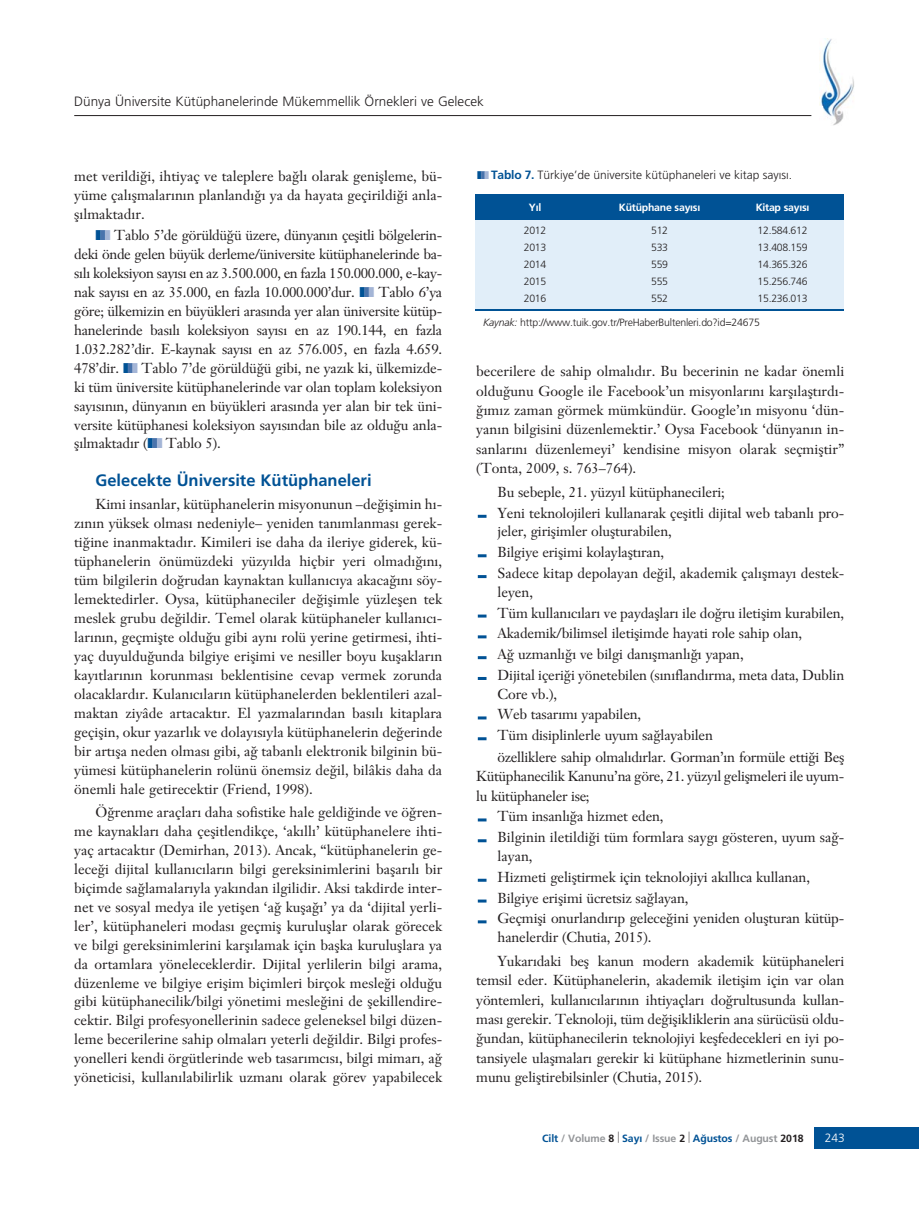
<style>
.page{position:relative;width:919px;height:1217px;background:#fff}
.page>*{position:absolute;margin:0;border:0;box-sizing:border-box;transform-origin:0 0}
.t1{font:700 16.5px "Frutiger";color:#005295}
.t2{font:14.25px/18.9px "Janson Text";letter-spacing:-.01em;color:#231f20}
.t3{font:300 13.5px "Frutiger";color:#231f20}
.t4{font:300 12px "Frutiger";color:#231f20}
.t5{font:300 12px "Frutiger";color:#fff}
.t6{font:300 10.5px "Frutiger";letter-spacing:-.03em;color:#231f20}
.t7{font:700 10.5px "Frutiger";letter-spacing:-.01em;color:#939598}
.t8{font:700 10.5px "Frutiger";letter-spacing:-.02em;color:#fff}
.s1{color:#005295}
.s2{color:#4973ac}
.s3{color:#a4b5d6}
.s4{font-weight:700;color:#005295}
.s5{font-style:italic}
.s6{color:#231f20}
</style>
<div class="page">
<div style="left:814px;top:1127px;width:104px;height:21px;background:#005295"></div>
<hr style="left:74px;top:115px;width:737px;height:1px;background:#231f20">
<img style="left:819px;top:38px;width:35px;height:88px">
<svg style="left:819px;top:73px;width:6px;height:6px"></svg>
<div style="left:811px;top:107px;width:11px;height:9px;background:#fff"></div>
<svg style="left:478px;top:920px;width:8px;height:3px"></svg>
<svg style="left:478px;top:899px;width:8px;height:3px"></svg>
<svg style="left:478px;top:878px;width:8px;height:3px"></svg>
<svg style="left:478px;top:839px;width:8px;height:3px"></svg>
<svg style="left:478px;top:818px;width:8px;height:3px"></svg>
<svg style="left:478px;top:737px;width:8px;height:3px"></svg>
<svg style="left:478px;top:716px;width:8px;height:3px"></svg>
<svg style="left:478px;top:677px;width:8px;height:2px"></svg>
<svg style="left:478px;top:656px;width:8px;height:3px"></svg>
<svg style="left:478px;top:635px;width:8px;height:3px"></svg>
<svg style="left:478px;top:614px;width:8px;height:3px"></svg>
<svg style="left:478px;top:575px;width:8px;height:3px"></svg>
<svg style="left:478px;top:554px;width:8px;height:3px"></svg>
<svg style="left:478px;top:514px;width:8px;height:3px"></svg>
<div style="left:475px;top:217px;width:368px;height:92px;background:#e1eef9"></div>
<div style="left:475px;top:194px;width:368px;height:25px;background:#005295"></div>
<hr style="left:475px;top:309px;width:368px;height:2px;background:#005295">
<p class="t3" style="left:74px;top:96px;width:411px">Dünya Üniversite Kütüphanelerinde Mükemmellik Örnekleri ve Gelecek</p>
<p class="t2" style="left:74px;top:168px;width:369px;text-align:justify">met verildi¤i, ihtiyaç ve taleplere ba¤l› olarak geniflleme, bü&shy;yüme çal›flmalar›n›n planland›¤› ya da hayata geçirildi¤i anla&shy;fl›lmaktad›r.</p>
<p class="t2" style="left:74px;top:227px;width:369px;text-align:justify;text-indent:21px"><span class="s1">❚</span><span class="s2">❚</span><span class="s3">❚</span> Tablo 5’de görüldü¤ü üzere, dünyan›n çeflitli bölgelerin&shy;deki önde gelen büyük derleme/üniversite kütüphanelerinde ba&shy;s›l› koleksiyon say›s› en az 3.500.000, en fazla 150.000.000, e-kay&shy;nak say›s› en az 35.000, en fazla 10.000.000’dur. <span class="s1">❚</span><span class="s2">❚</span><span class="s3">❚</span> Tablo 6’ya göre; ülkemizin en büyükleri aras›nda yer alan üniversite kütüp&shy;hanelerinde bas›l› koleksiyon say›s› en az 190.144, en fazla 1.032.282’dir. E-kaynak say›s› en az 576.005, en fazla 4.659.<br>478’dir. <span class="s1">❚</span><span class="s2">❚</span><span class="s3">❚</span> Tablo 7’de görüldü¤ü gibi, ne yaz›k ki, ülkemizde&shy;ki tüm üniversite kütüphanelerinde var olan toplam koleksiyon say›s›n›n, dünyan›n en büyükleri aras›nda yer alan bir tek üni&shy;versite kütüphanesi koleksiyon say›s›ndan bile az oldu¤u anla&shy;fl›lmaktad›r (<span class="s1">❚</span><span class="s2">❚</span><span class="s3">❚</span> Tablo 5).</p>
<p class="t1" style="left:95px;top:474px;width:277px">Gelecekte Üniversite Kütüphaneleri</p>
<p class="t2" style="left:74px;top:496px;width:369px;text-align:justify;text-indent:21px">Kimi insanlar, kütüphanelerin misyonunun –de¤iflimin h›- z›n›n yüksek olmas› nedeniyle– yeniden tan›mlanmas› gerek&shy;ti¤ine inanmaktad›r. Kimileri ise daha da ileriye giderek, kü&shy;tüphanelerin önümüzdeki yüzy›lda hiçbir yeri olmad›¤›n›, tüm bilgilerin do¤rudan kaynaktan kullan›c›ya akaca¤›n› söy&shy;lemektedirler. Oysa, kütüphaneciler de¤iflimle yüzleflen tek meslek grubu de¤ildir. Temel olarak kütüphaneler kullan›c›- lar›n›n, geçmiflte oldu¤u gibi ayn› rolü yerine getirmesi, ihti&shy;yaç duyuldu¤unda bilgiye eriflimi ve nesiller boyu kuflaklar›n kay›tlar›n›n korunmas› beklentisine cevap vermek zorunda olacaklard›r. Kulan›c›lar›n kütüphanelerden beklentileri azal&shy;maktan ziyâde artacakt›r. El yazmalar›ndan bas›l› kitaplara geçiflin, okur yazarl›k ve dolay›s›yla kütüphanelerin de¤erinde bir art›fla neden olmas› gibi, a¤ tabanl› elektronik bilginin bü&shy;yümesi kütüphanelerin rolünü önemsiz de¤il, bilâkis daha da önemli hale getirecektir (Friend, 1998).</p>
<p class="t2" style="left:74px;top:803px;width:369px;text-align:justify;text-indent:21px">Ö¤renme araçlar› daha sofistike hale geldi¤inde ve ö¤ren&shy;me kaynaklar› daha çeflitlendikçe, ‘ak›ll›’ kütüphanelere ihti&shy;yaç artacakt›r (Demirhan, 2013). Ancak, “kütüphanelerin ge&shy;lece¤i dijital kullan›c›lar›n bilgi gereksinimlerini baflar›l› bir biçimde sa¤lamalar›yla yak›ndan ilgilidir. Aksi takdirde inter&shy;net ve sosyal medya ile yetiflen ‘a¤ kufla¤›’ ya da ‘dijital yerli&shy;ler’, kütüphaneleri modas› geçmifl kurulufllar olarak görecek ve bilgi gereksinimlerini karfl›lamak için baflka kurulufllara ya da ortamlara yöneleceklerdir. Dijital yerlilerin bilgi arama, düzenleme ve bilgiye eriflim biçimleri birçok mesle¤i oldu¤u gibi kütüphanecilik/bilgi yönetimi mesle¤ini de flekillendire&shy;cektir. Bilgi profesyonellerinin sadece geleneksel bilgi düzen&shy;leme becerilerine sahip olmalar› yeterli de¤ildir. Bilgi profes&shy;yonelleri kendi örgütlerinde web tasar›mc›s›, bilgi mimar›, a¤ yöneticisi, kullan›labilirlik uzman› olarak görev yapabilecek</p>
<p class="t4" style="left:477px;top:170px;width:316px"><span class="s1">❚</span><span class="s2">❚</span><span class="s3">❚</span> <span class="s4">Tablo 7.</span> Türkiye’de üniversite kütüphaneleri ve kitap say›s›.</p>
<p class="t8" style="left:529px;top:203px;width:14px">Y›l</p>
<p class="t8" style="left:619px;top:203px;width:83px">Kütüphane say›s›</p>
<p class="t8" style="left:755px;top:203px;width:55px">Kitap say›s›</p>
<p class="t6" style="left:524px;top:226px;width:24px">2012</p>
<p class="t6" style="left:651px;top:226px;width:18px">512</p>
<p class="t6" style="left:757px;top:226px;width:51px">12.584.612</p>
<p class="t6" style="left:524px;top:243px;width:24px">2013</p>
<p class="t6" style="left:651px;top:243px;width:18px">533</p>
<p class="t6" style="left:757px;top:243px;width:51px">13.408.159</p>
<p class="t6" style="left:524px;top:260px;width:24px">2014</p>
<p class="t6" style="left:651px;top:260px;width:18px">559</p>
<p class="t6" style="left:757px;top:260px;width:51px">14.365.326</p>
<p class="t6" style="left:524px;top:277px;width:24px">2015</p>
<p class="t6" style="left:651px;top:277px;width:18px">555</p>
<p class="t6" style="left:757px;top:277px;width:51px">15.256.746</p>
<p class="t6" style="left:524px;top:294px;width:24px">2016</p>
<p class="t6" style="left:651px;top:294px;width:18px">552</p>
<p class="t6" style="left:757px;top:294px;width:51px">15.236.013</p>
<p class="t6" style="left:483px;top:318px;width:278px"><span class="s5">Kaynak:</span> http://www.tuik.gov.tr/PreHaberBultenleri.do?id=24675</p>
<p class="t2" style="left:476px;top:363px;width:369px;line-height:19.4px;text-align:justify">becerilere de sahip olmal›d›r. Bu becerinin ne kadar önemli oldu¤unu Google ile Facebook’un misyonlar›n› karfl›laflt›rd›- ¤›m›z zaman görmek mümkündür. Google’›n misyonu ‘dün&shy;yan›n bilgisini düzenlemektir.’ Oysa Facebook ‘dünyan›n in&shy;sanlar›n› düzenlemeyi’ kendisine misyon olarak seçmifltir” (Tonta, 2009, s. 763–764).</p>
<p class="t2" style="left:497px;top:483px;width:348px;line-height:20.9px">Bu sebeple, 21. yüzy›l kütüphanecileri;<br>Yeni teknolojileri kullanarak çeflitli dijital web tabanl› pro-</p>
<p class="t2" style="left:497px;top:522px;width:348px;line-height:20.9px">jeler, giriflimler oluflturabilen,<br>Bilgiye eriflimi kolaylaflt›ran,<br>Sadece kitap depolayan de¤il, akademik çal›flmay› destek-</p>
<p class="t2" style="left:497px;top:582px;width:348px;line-height:20.9px">leyen,<br>Tüm kullan›c›lar› ve paydafllar› ile do¤ru iletiflim kurabilen, Akademik/bilimsel iletiflimde hayati role sahip olan,<br>A¤ uzmanl›¤› ve bilgi dan›flmanl›¤› yapan,<br>Dijital içeri¤i yönetebilen (s›n›fland›rma, meta data, Dublin</p>
<p class="t2" style="left:497px;top:684px;width:348px;line-height:21px">Core vb.),<br>Web tasar›m› yapabilen,<br>Tüm disiplinlerle uyum sa¤layabilen<br>özelliklere sahip olmal›d›rlar. Gorman’›n formüle etti¤i Befl</p>
<p class="t2" style="left:476px;top:768px;width:369px;line-height:19.4px">Kütüphanecilik Kanunu’na göre, 21. yüzy›l geliflmeleri ile uyum&shy;lu kütüphaneler ise;</p>
<p class="t2" style="left:497px;top:807px;width:348px;line-height:20.9px">Tüm insanl›¤a hizmet eden,<br>Bilginin iletildi¤i tüm formlara sayg› gösteren, uyum sa¤-</p>
<p class="t2" style="left:497px;top:846px;width:348px;line-height:20.9px">layan,<br>Hizmeti gelifltirmek için teknolojiyi ak›ll›ca kullanan, Bilgiye eriflimi ücretsiz sa¤layan,<br>Geçmifli onurland›r›p gelece¤ini yeniden oluflturan kütüp-</p>
<p class="t2" style="left:497px;top:926px;width:348px;line-height:23.7px">hanelerdir (Chutia, 2015).<br>Yukar›daki befl kanun modern akademik kütüphaneleri</p>
<p class="t2" style="left:476px;top:971px;width:369px;line-height:19.4px;text-align:justify">temsil eder. Kütüphanelerin, akademik iletiflim için var olan yöntemleri, kullan›c›lar›n›n ihtiyaçlar› do¤rultusunda kullan&shy;mas› gerekir. Teknoloji, tüm de¤iflikliklerin ana sürücüsü oldu-¤undan, kütüphanecilerin teknolojiyi keflfedecekleri en iyi po&shy;tansiyele ulaflmalar› gerekir ki kütüphane hizmetlerinin sunu&shy;munu gelifltirebilsinler (Chutia, 2015).</p>
<p class="t7" style="left:542px;top:1133px;width:263px"><span class="s1">Cilt</span> / Volume <span class="s6">8</span> <span class="s1">Say›</span> / Issue <span class="s6">2</span> <span class="s1">A¤ustos</span> / August <span class="s6">2018</span></p>
<p class="t5" style="left:824px;top:1132px;width:22px">243</p>
</div>
